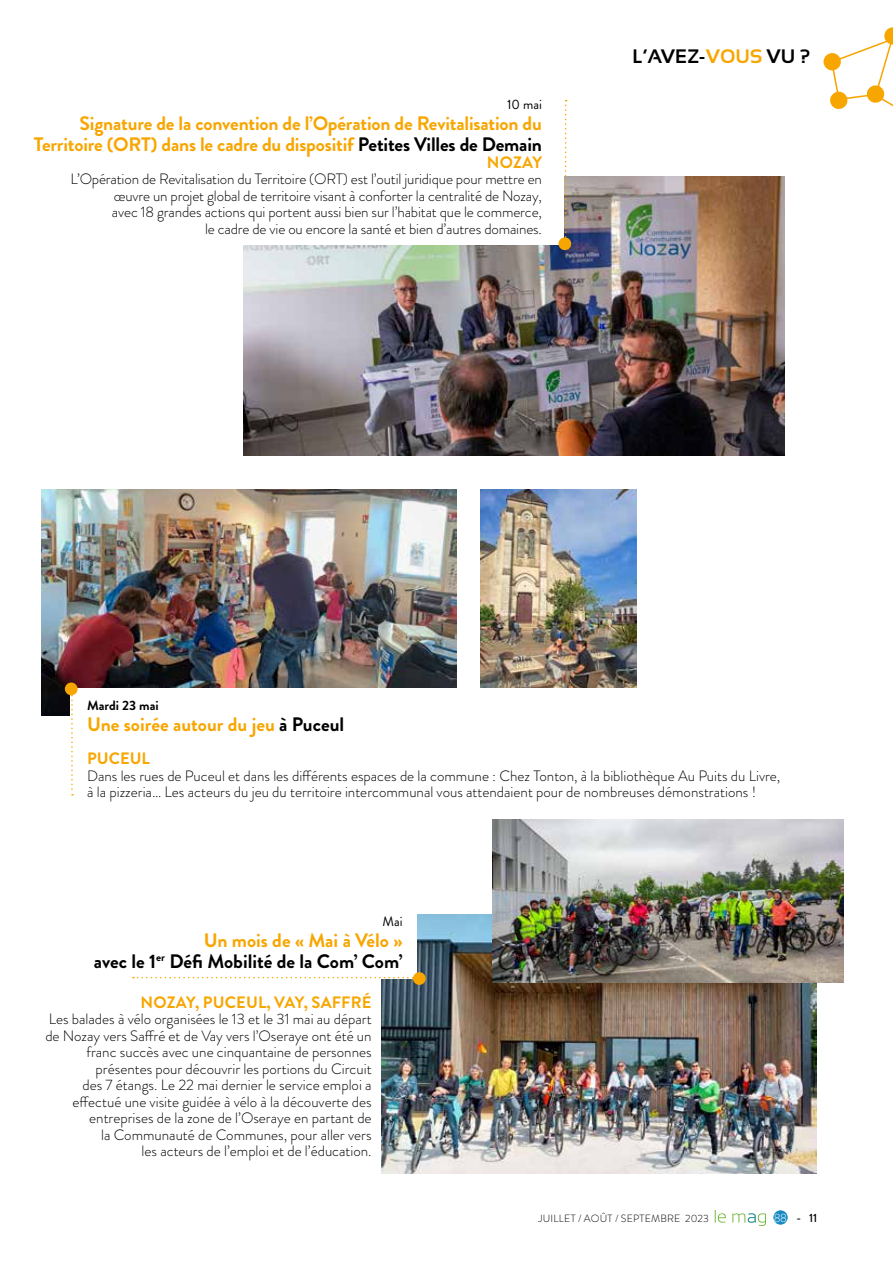
<style>
.page{position:relative;width:893px;height:1263px;background:#fff}
.page>*{position:absolute;margin:0;border:0;box-sizing:border-box;transform-origin:0 0}
.t1{font:700 19.5px/21px "Brandon Grotesque";letter-spacing:-.01em;color:#f7a600;text-align:right}
.t2{font:700 19.5px/21px "Brandon Grotesque";color:#000;text-align:right}
.t3{font:700 19.5px "Sansation";color:#000}
.t4{font:700 16.5px "Brandon Grotesque";letter-spacing:.01em;color:#f7a600}
.t5{font:300 15px/16.5px "Brandon Grotesque";color:#000;text-align:right}
.t6{font:700 13.5px "Brandon Grotesque";color:#000}
.t7{font:13.5px "Brandon Grotesque";color:#000}
.t8{font:500 12px "Brandon Grotesque";color:#000}
.t9{font:300 10.5px "Brandon Grotesque";letter-spacing:.02em;color:#000}
.s1{color:#000}
.s2{color:#f7a600}
.s3{font-weight:300;color:#fff}
</style>
<div class="page">
<svg style="left:823px;top:53px;width:18px;height:17px"></svg>
<svg style="left:829px;top:27px;width:64px;height:82px"></svg>
<div style="left:773px;top:1210px;width:15px;height:15px;background:#178ac3;border-radius:50%"></div>
<svg style="left:715px;top:1210px;width:51px;height:16px"></svg>
<img style="left:480px;top:489px;width:156px;height:199px">
<img style="left:243px;top:176px;width:542px;height:279px">
<img style="left:41px;top:489px;width:415px;height:226px">
<div style="left:210px;top:100px;width:354px;height:145px;background:#fff"></div>
<svg style="left:565px;top:100px;width:2px;height:137px"></svg>
<div style="left:558px;top:237px;width:13px;height:13px;background:#f7a600;border-radius:50%"></div>
<div style="left:70px;top:688px;width:725px;height:162px;background:#fff"></div>
<img style="left:381px;top:914px;width:435px;height:260px">
<div style="left:138px;top:904px;width:279px;height:74px;background:#fff"></div>
<svg style="left:133px;top:977px;width:280px;height:1px"></svg>
<div style="left:413px;top:972px;width:13px;height:13px;background:#f7a600;border-radius:50%"></div>
<svg style="left:71px;top:695px;width:2px;height:100px"></svg>
<div style="left:65px;top:682px;width:13px;height:13px;background:#f7a600;border-radius:50%"></div>
<img style="left:492px;top:820px;width:351px;height:162px">
<p class="t7" style="left:507px;top:95px;width:36px">10 mai</p>
<h1 class="t1" style="left:34px;top:113px;width:509px">Signature de la convention de l’Opération de Revitalisation du<br>Territoire (ORT) dans le cadre du dispositif <span class="s1">Petites Villes de Demain</span></h1>
<p class="t4" style="left:487px;top:151px;width:57px">NOZAY</p>
<p class="t5" style="left:70px;top:171px;width:473px">L’Opération de Revitalisation du Territoire (ORT) est l’outil juridique pour mettre en œuvre un projet global de territoire visant à conforter la centralité de Nozay,<br>avec 18 grandes actions qui portent aussi bien sur l’habitat que le commerce,<br>le cadre de vie ou encore la santé et bien d’autres domaines.</p>
<h1 class="t3" style="left:632px;top:45px;width:179px">L’AVEZ-<span class="s2">VOUS</span> VU ?</h1>
<p class="t6" style="left:87px;top:696px;width:73px">Mardi 23 mai</p>
<h1 class="t1" style="left:87px;top:714px;width:259px">Une soirée autour du jeu <span class="s1">à Puceul</span></h1>
<p class="t4" style="left:87px;top:747px;width:64px">PUCEUL</p>
<p class="t5" style="left:87px;top:767px;width:695px;text-align:left">Dans les rues de Puceul et dans les différents espaces de la commune : Chez Tonton, à la bibliothèque Au Puits du Livre, à la pizzeria… Les acteurs du jeu du territoire intercommunal vous attendaient pour de nombreuses démonstrations !</p>
<p class="t7" style="left:382px;top:912px;width:22px">Mai</p>
<h1 class="t2" style="left:94px;top:930px;width:310px"><span class="s2">Un mois de « Mai à Vélo »<br></span>avec le 1<sup>er</sup> Défi Mobilité de la Com’ Com’</h1>
<p class="t4" style="left:141px;top:990px;width:233px">NOZAY, PUCEUL, VAY, SAFFRÉ</p>
<p class="t5" style="left:45px;top:1011px;width:328px">Les balades à vélo organisées le 13 et le 31 mai au départ de Nozay vers Saffré et de Vay vers l’Oseraye ont été un franc succès avec une cinquantaine de personnes présentes pour découvrir les portions du Circuit<br>des 7 étangs. Le 22 mai dernier le service emploi a effectué une visite guidée à vélo à la découverte des entreprises de la zone de l’Oseraye en partant de<br>la Communauté de Communes, pour aller vers<br>les acteurs de l’emploi et de l’éducation.</p>
<p class="t9" style="left:538px;top:1211px;width:172px">JUILLET / AOÛT / SEPTEMBRE 2023</p>
<p class="t8" style="left:774px;top:1210px;width:45px"><span class="s3">88</span> - 11</p>
</div>
